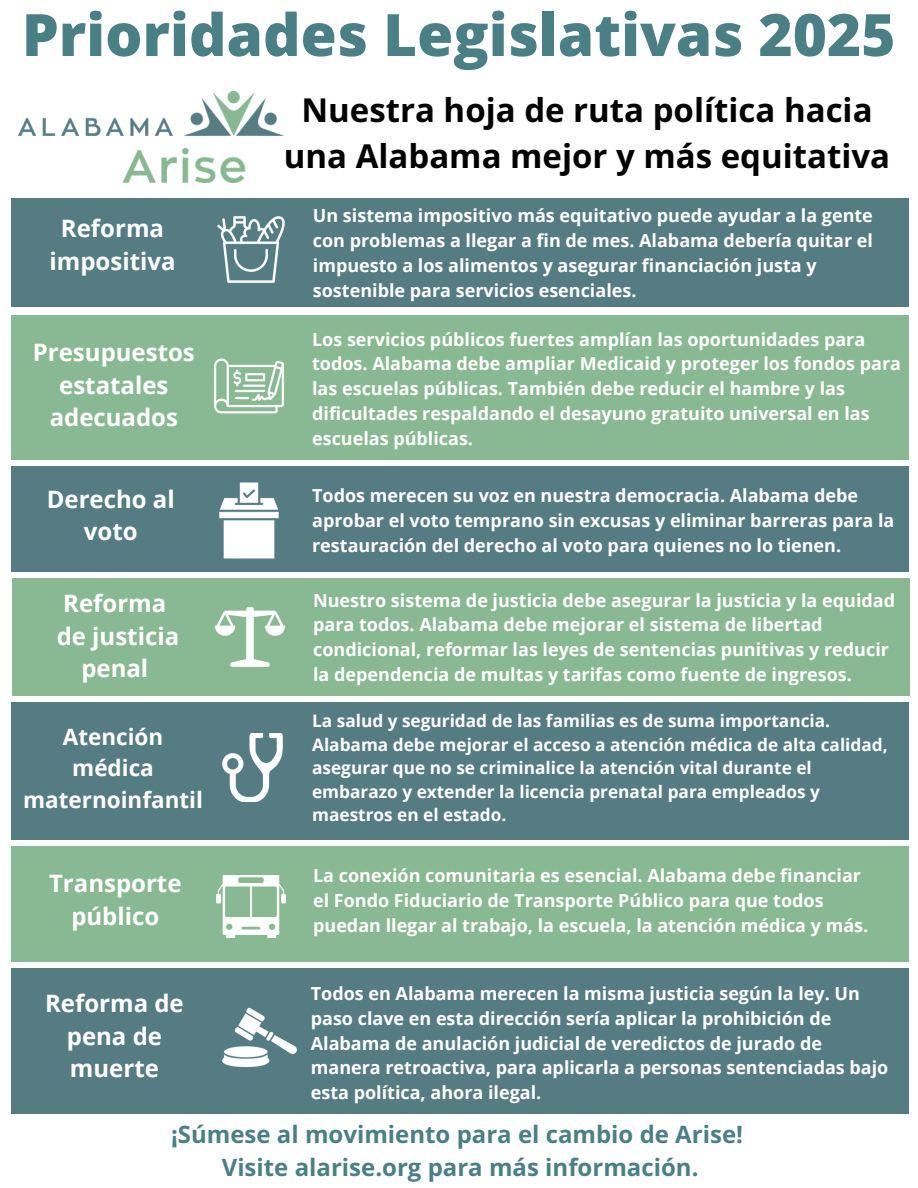
<style>
.page{position:relative;width:918px;height:1188px;background:#fff}
.page>*{position:absolute;margin:0;border:0;box-sizing:border-box;transform-origin:0 0}
.t1{font:800 58.5px "Open Sans";color:#4a7f86}
.t2{font:700 33px/46.2px "Open Sans Hebrew";color:#000;text-align:center}
.t3{font:700 24px/32.7px "Open Sans";color:#fff;text-align:center}
.t4{font:700 24px/32.7px "Open Sans Hebrew";color:#4a7f86;text-align:center}
.t5{font:700 22.5px/31.5px "Open Sans";color:#fff;text-align:center}
.t6{font:700 18px/24.8px "Open Sans";color:#fff}
.t7{font:700 17.25px/23.7px "Open Sans";color:#fff}
</style>
<div class="page">
<div style="left:11px;top:198px;width:897px;height:109px;background:#567c83"></div>
<div style="left:11px;top:316px;width:898px;height:144px;background:#89b992"></div>
<img style="left:217px;top:216px;width:68px;height:67px">
<img style="left:214px;top:358px;width:70px;height:56px">
<div style="left:12px;top:968px;width:897px;height:146px;background:#567c83"></div>
<img style="left:222px;top:1007px;width:75px;height:61px">
<div style="left:12px;top:702px;width:897px;height:138px;background:#567c83"></div>
<img style="left:222px;top:733px;width:61px;height:69px">
<div style="left:12px;top:846px;width:897px;height:115px;background:#89b992"></div>
<img style="left:217px;top:875px;width:69px;height:62px">
<div style="left:11px;top:466px;width:898px;height:106px;background:#567c83"></div>
<img style="left:219px;top:482px;width:60px;height:77px">
<div style="left:12px;top:578px;width:897px;height:117px;background:#89b992"></div>
<img style="left:214px;top:607px;width:72px;height:60px">
<img style="left:18px;top:92px;width:266px;height:91px">
<h2 class="t1" style="left:22px;top:-6px;width:875px">Prioridades Legislativas 2025</h2>
<p class="t2" style="left:284px;top:86px;width:608px">Nuestra hoja de ruta política hacia una Alabama mejor y más equitativa</p>
<h3 class="t3" style="left:49px;top:212px;width:128px">Reforma impositiva</h3>
<p class="t6" style="left:313px;top:203px;width:562px">Un sistema impositivo más equitativo puede ayudar a la gente con problemas a llegar a fin de mes. Alabama debería quitar el impuesto a los alimentos y asegurar financiación justa y sostenible para servicios esenciales.</p>
<p class="t3" style="left:33px;top:335px;width:164px">Presupuestos estatales adecuados</p>
<h1 class="t6" style="left:312px;top:326px;width:590px">Los servicios públicos fuertes amplían las oportunidades para todos. Alabama debe ampliar Medicaid y proteger los fondos para las escuelas públicas. También debe reducir el hambre y las dificultades respaldando el desayuno gratuito universal en las escuelas públicas.</h1>
<p class="t3" style="left:47px;top:482px;width:130px">Derecho al voto</p>
<h3 class="t6" style="left:312px;top:483px;width:584px">Todos merecen su voz en nuestra democracia. Alabama debe aprobar el voto temprano sin excusas y eliminar barreras para la restauración del derecho al voto para quienes no lo tienen.</h3>
<p class="t6" style="left:313px;top:587px;width:583px">Nuestro sistema de justicia debe asegurar la justicia y la equidad para todos. Alabama debe mejorar el sistema de libertad condicional, reformar las leyes de sentencias punitivas y reducir la dependencia de multas y tarifas como fuente de ingresos.</p>
<p class="t3" style="left:57px;top:586px;width:124px">Reforma de justicia penal</p>
<h3 class="t5" style="left:23px;top:720px;width:181px">Atención médica maternoinfantil</h3>
<p class="t3" style="left:49px;top:867px;width:134px">Transporte público</p>
<p class="t3" style="left:45px;top:986px;width:140px">Reforma de pena de muerte</p>
<p class="t7" style="left:312px;top:708px;width:577px">La salud y seguridad de las familias es de suma importancia.<br>Alabama debe mejorar el acceso a atención médica de alta calidad, asegurar que no se criminalice la atención vital durante el embarazo y extender la licencia prenatal para empleados y maestros en el estado.</p>
<h3 class="t6" style="left:313px;top:863px;width:557px">La conexión comunitaria es esencial. Alabama debe financiar el Fondo Fiduciario de Transporte Público para que todos puedan llegar al trabajo, la escuela, la atención médica y más.</h3>
<p class="t6" style="left:311px;top:981px;width:579px">Todos en Alabama merecen la misma justicia según la ley. Un paso clave en esta dirección sería aplicar la prohibición de Alabama de anulación judicial de veredictos de jurado de manera retroactiva, para aplicarla a personas sentenciadas bajo esta política, ahora ilegal.</p>
<h3 class="t4" style="left:171px;top:1118px;width:574px">¡Súmese al movimiento para el cambio de Arise!<br>Visite alarise.org para más información.</h3>
</div>
